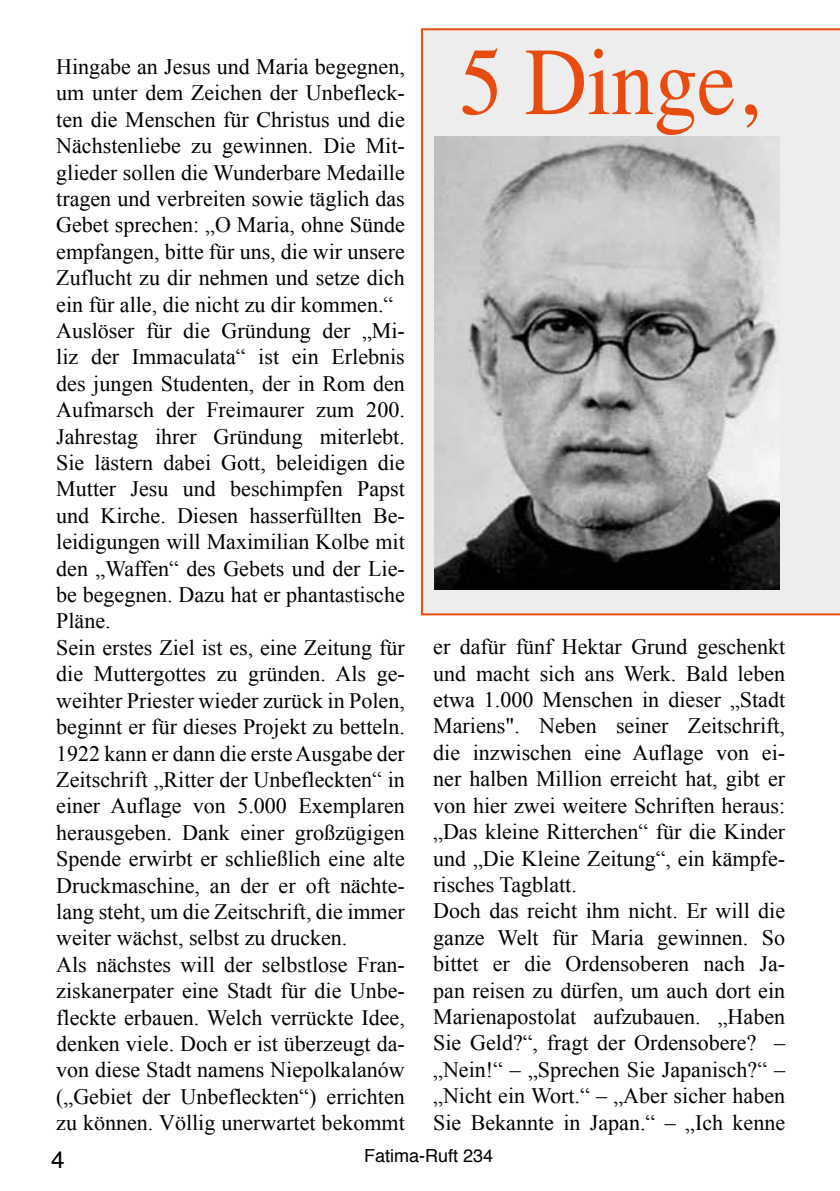
<style>
.page{position:relative;width:840px;height:1191px;background:#fff}
.page>*{position:absolute;margin:0;border:0;box-sizing:border-box;transform-origin:0 0}
.t1{font:96px "Times";color:#e84b0f;scale:.9 1}
.t2{font:24px "Helvetica";color:#000}
.t3{font:22px/26.4px "Times New Roman";color:#000}
.t4{font:18px "Helvetica";color:#000}
</style>
<div class="page">
<div style="left:420px;top:28px;width:419px;height:587px;background:#ededed"></div>
<img style="left:434px;top:136px;width:345px;height:453px">
<p class="t3" style="left:56px;top:53px;width:350px">Hingabe an Jesus und Maria begegnen, um unter dem Zeichen der Unbefleck&shy;ten die Menschen für Christus und die Nächstenliebe zu gewinnen. Die Mit&shy;glieder sollen die Wunderbare Medaille tragen und verbreiten sowie täglich das Gebet sprechen: „O Maria, ohne Sünde empfangen, bitte für uns, die wir unsere Zuflucht zu dir nehmen und setze dich ein für alle, die nicht zu dir kommen.“ Auslöser für die Gründung der „Mi&shy;liz der Immaculata“ ist ein Erlebnis des jungen Studenten, der in Rom den Aufmarsch der Freimaurer zum 200.<br>Jahrestag ihrer Gründung miterlebt.<br>Sie lästern dabei Gott, beleidigen die Mutter Jesu und beschimpfen Papst und Kirche. Diesen hasserfüllten Be&shy;leidigungen will Maximilian Kolbe mit den „Waffen“ des Gebets und der Lie&shy;be begegnen. Dazu hat er phantastische Pläne.<br>Sein erstes Ziel ist es, eine Zeitung für die Muttergottes zu gründen. Als ge&shy;weihter Priester wieder zurück in Polen, beginnt er für dieses Projekt zu betteln.<br>1922 kann er dann die erste Ausgabe der Zeitschrift „Ritter der Unbefleckten“ in einer Auflage von 5.000 Exemplaren herausgeben. Dank einer großzügigen Spende erwirbt er schließlich eine alte Druckmaschine, an der er oft nächte&shy;lang steht, um die Zeitschrift, die immer weiter wächst, selbst zu drucken.<br>Als nächstes will der selbstlose Fran&shy;ziskanerpater eine Stadt für die Unbe&shy;fleckte erbauen. Welch verrückte Idee, denken viele. Doch er ist überzeugt da&shy;von diese Stadt namens Niepolkalanów („Gebiet der Unbefleckten“) errichten zu können. Völlig unerwartet bekommt</p>
<h1 class="t1" style="left:459px;top:-8px;width:332px">5 Dinge,</h1>
<p class="t3" style="left:433px;top:633px;width:353px">er dafür fünf Hektar Grund geschenkt und macht sich ans Werk. Bald leben etwa 1.000 Menschen in dieser „Stadt Mariens". Neben seiner Zeitschrift, die inzwischen eine Auflage von ei&shy;ner halben Million erreicht hat, gibt er von hier zwei weitere Schriften heraus: „Das kleine Ritterchen“ für die Kinder und „Die Kleine Zeitung“, ein kämpfe&shy;risches Tagblatt.<br>Doch das reicht ihm nicht. Er will die ganze Welt für Maria gewinnen. So bittet er die Ordensoberen nach Ja&shy;pan reisen zu dürfen, um auch dort ein Marienapostolat aufzubauen. „Haben Sie Geld?“, fragt der Ordensobere? – „Nein!“ – „Sprechen Sie Japanisch?“ – „Nicht ein Wort.“ – „Aber sicher haben Sie Bekannte in Japan.“ – „Ich kenne</p>
<p class="t2" style="left:51px;top:1139px;width:15px">4</p>
<p class="t4" style="left:364px;top:1140px;width:130px">Fatima-Ruft 234</p>
</div>
